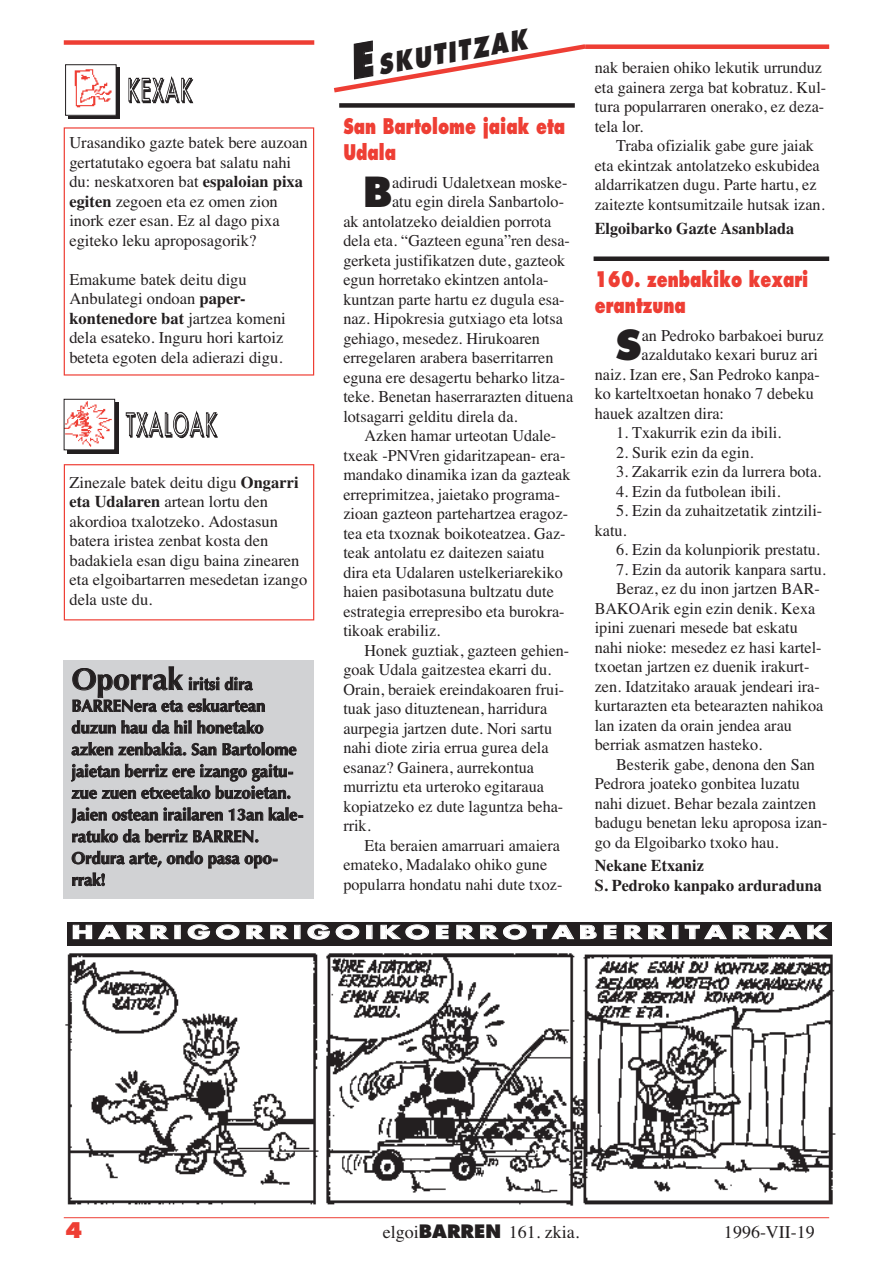
<style>
.page{position:relative;width:893px;height:1263px;background:#fff}
.page>*{position:absolute;margin:0;border:0;box-sizing:border-box;transform-origin:0 0}
.t1{font:800 40.35px "Futura";color:#231f20}
.t2{font:30px "Futura";letter-spacing:.125em;color:#231f20;scale:.6 1}
.t3{font:italic 800 27px "Futura";color:#231f20;scale:.8 1}
.t4{font:800 21px/25.5px "Futura";color:#ee3e34;scale:.75 1}
.t5{font:800 21px "Futura";color:#ee3e34}
.t6{font:700 18px "Futura";letter-spacing:.205em;color:#fff;scale:1.5 1}
.t7{font:18px "Times";color:#231f20}
.t8{font:16.5px/19.5px "Times";color:#231f20}
.t9{font:700 16.5px/21.8px "Optima";color:#231f20}
.t10{font:700 16.5px/19.5px "Times";color:#231f20}
.s1{font-weight:700}
.s2{font-size:30px}
.s3{font-size:45px}
.s4{font-family:"Futura";font-weight:800}
</style>
<div class="page">
<hr style="left:64px;top:1217px;width:765px;height:1px;background:#ee3e34">
<div style="left:585px;top:44px;width:244px;height:5px;background:#ee3e34"></div>
<svg style="left:333px;top:44px;width:257px;height:49px"></svg>
<div style="left:69px;top:68px;width:51px;height:51px;background:#231f20"></div>
<div style="left:66px;top:65px;width:50px;height:50px;background:#fff"></div>
<img style="left:74px;top:69px;width:38px;height:39px">
<div style="left:65px;top:64px;width:51px;height:52px;border:1px solid #231f20"></div>
<div style="left:67px;top:402px;width:51px;height:51px;background:#231f20"></div>
<img style="left:66px;top:401px;width:47px;height:47px">
<div style="left:64px;top:399px;width:51px;height:51px;border:1px solid #231f20"></div>
<div style="left:339px;top:103px;width:236px;height:5px;background:#231f20"></div>
<div style="left:594px;top:256px;width:235px;height:5px;background:#231f20"></div>
<div style="left:64px;top:40px;width:250px;height:5px;background:#ee3e34"></div>
<div style="left:64px;top:464px;width:250px;height:156px;border:1px solid #ee3e34"></div>
<div style="left:64px;top:127px;width:250px;height:249px;border:1px solid #ee3e34"></div>
<img style="left:65px;top:953px;width:771px;height:253px">
<div style="left:67px;top:922px;width:764px;height:24px;background:#231f20"></div>
<div style="left:64px;top:660px;width:250px;height:238px;background:#d1d2d4"></div>
<h2 class="t2" style="left:129px;top:76px;width:108px">KEXAK</h2>
<p class="t8" style="left:69px;top:133px;width:240px">Urasandiko gazte batek bere auzoan gertatutako egoera bat salatu nahi du: neskatxoren bat <span class="s1">espaloian pixa egiten</span> zegoen eta ez omen zion inork ezer esan. Ez al dago pixa egiteko leku aproposagorik?</p>
<p class="t8" style="left:69px;top:269px;width:218px">Emakume batek deitu digu<br>Anbulategi ondoan <span class="s1">paper&shy;kontenedore bat</span> jartzea komeni dela esateko. Inguru hori kartoiz beteta egoten dela adierazi digu.</p>
<h2 class="t2" style="left:127px;top:411px;width:151px">TXALOAK</h2>
<p class="t8" style="left:69px;top:472px;width:239px">Zinezale batek deitu digu <span class="s1">Ongarri eta Udalaren</span> artean lortu den akordioa txalotzeko. Adostasun batera iristea zenbat kosta den badakiela esan digu baina zinearen eta elgoibartarren mesedetan izango dela uste du.</p>
<p class="t9" style="left:72px;top:675px;width:233px"><span class="s2">Oporrak</span> iritsi dira<br>BARRENera eta eskuartean duzun hau da hil honetako azken zenbakia. San Bartolome jaietan berriz ere izango gaitu&shy;zue zuen etxeetako buzoietan.<br>Jaien ostean irailaren 13an kale&shy;ratuko da berriz BARREN.<br>Ordura arte, ondo pasa opo&shy;rrak!</p>
<h3 class="t3" style="left:349px;top:58px;width:225px;rotate:-10deg"><span class="s3">E</span> SKUTITZAK</h3>
<p class="t4" style="left:343px;top:115px;width:297px">San Bartolome jaiak eta<br>Udala</p>
<h1 class="t1" style="left:363px;top:174px;width:31px">B</h1>
<p class="t8" style="left:392px;top:172px;width:177px">adirudi Udaletxean moske-</p>
<p class="t8" style="left:392px;top:192px;width:173px">atu egin direla Sanbartolo-</p>
<p class="t8" style="left:343px;top:211px;width:209px">ak antolatzeko deialdien porrota</p>
<p class="t8" style="left:343px;top:231px;width:228px">dela eta. “Gazteen eguna”ren desa-</p>
<p class="t8" style="left:343px;top:250px;width:223px">gerketa justifikatzen dute, gazteok</p>
<p class="t8" style="left:343px;top:270px;width:207px">egun horretako ekintzen antola-</p>
<p class="t8" style="left:343px;top:289px;width:223px">kuntzan parte hartu ez dugula esa-</p>
<p class="t8" style="left:343px;top:309px;width:221px">naz. Hipokresia gutxiago eta lotsa</p>
<p class="t8" style="left:343px;top:328px;width:198px">gehiago, mesedez. Hirukoaren</p>
<p class="t8" style="left:343px;top:348px;width:212px">erregelaren arabera baserritarren</p>
<p class="t8" style="left:343px;top:367px;width:223px">eguna ere desagertu beharko litza-</p>
<p class="t8" style="left:343px;top:387px;width:231px">teke. Benetan haserrarazten dituena</p>
<p class="t8" style="left:343px;top:406px;width:176px">lotsagarri gelditu direla da.</p>
<p class="t8" style="left:365px;top:426px;width:193px">Azken hamar urteotan Udale-</p>
<p class="t8" style="left:343px;top:445px;width:224px">txeak -PNVren gidaritzapean- era-</p>
<p class="t8" style="left:343px;top:465px;width:229px">mandako dinamika izan da gazteak</p>
<p class="t8" style="left:343px;top:484px;width:218px">erreprimitzea, jaietako programa-</p>
<p class="t8" style="left:343px;top:504px;width:226px">zioan gazteon partehartzea eragoz-</p>
<p class="t8" style="left:343px;top:523px;width:224px">tea eta txoznak boikoteatzea. Gaz-</p>
<p class="t8" style="left:343px;top:543px;width:203px">teak antolatu ez daitezen saiatu</p>
<p class="t8" style="left:343px;top:562px;width:221px">dira eta Udalaren ustelkeriarekiko</p>
<p class="t8" style="left:343px;top:582px;width:212px">haien pasibotasuna bultzatu dute</p>
<p class="t8" style="left:343px;top:601px;width:223px">estrategia errepresibo eta burokra-</p>
<p class="t8" style="left:343px;top:621px;width:99px">tikoak erabiliz.</p>
<p class="t8" style="left:365px;top:640px;width:206px">Honek guztiak, gazteen gehien-</p>
<p class="t8" style="left:343px;top:660px;width:209px">goak Udala gaitzestea ekarri du.</p>
<p class="t8" style="left:343px;top:679px;width:222px">Orain, beraiek ereindakoaren frui-</p>
<p class="t8" style="left:343px;top:699px;width:205px">tuak jaso dituztenean, harridura</p>
<p class="t8" style="left:343px;top:718px;width:210px">aurpegia jartzen dute. Nori sartu</p>
<p class="t8" style="left:343px;top:738px;width:207px">nahi diote ziria errua gurea dela</p>
<p class="t8" style="left:343px;top:757px;width:192px">esanaz? Gainera, aurrekontua</p>
<p class="t8" style="left:343px;top:777px;width:202px">murriztu eta urteroko egitaraua</p>
<p class="t8" style="left:343px;top:796px;width:221px">kopiatzeko ez dute laguntza beha-</p>
<p class="t8" style="left:343px;top:816px;width:29px">rrik.</p>
<p class="t8" style="left:365px;top:835px;width:197px">Eta beraien amarruari amaiera</p>
<p class="t8" style="left:343px;top:855px;width:205px">emateko, Madalako ohiko gune</p>
<p class="t8" style="left:343px;top:874px;width:221px">popularra hondatu nahi dute txoz-</p>
<p class="t8" style="left:595px;top:58px;width:233px">nak beraien ohiko lekutik urrunduz eta gainera zerga bat kobratuz. Kul&shy;tura popularraren onerako, ez deza&shy;tela lor.</p>
<p class="t8" style="left:595px;top:136px;width:231px;text-indent:21px">Traba ofizialik gabe gure jaiak eta ekintzak antolatzeko eskubidea aldarrikatzen dugu. Parte hartu, ez zaitezte kontsumitzaile hutsak izan.</p>
<p class="t10" style="left:595px;top:218px;width:201px">Elgoibarko Gazte Asanblada</p>
<p class="t4" style="left:595px;top:268px;width:286px">160. zenbakiko kexari erantzuna</p>
<h1 class="t1" style="left:615px;top:327px;width:28px">S</h1>
<p class="t8" style="left:642px;top:325px;width:183px">an Pedroko barbakoei buruz</p>
<p class="t8" style="left:641px;top:345px;width:178px">azaldutako kexari buruz ari</p>
<p class="t8" style="left:595px;top:364px;width:226px">naiz. Izan ere, San Pedroko kanpa-</p>
<p class="t8" style="left:595px;top:384px;width:221px">ko karteltxoetan honako 7 debeku</p>
<p class="t8" style="left:595px;top:403px;width:131px">hauek azaltzen dira:</p>
<p class="t8" style="left:616px;top:423px;width:167px">1. Txakurrik ezin da ibili.</p>
<p class="t8" style="left:616px;top:442px;width:139px">2. Surik ezin da egin.</p>
<p class="t8" style="left:616px;top:462px;width:207px">3. Zakarrik ezin da lurrera bota.</p>
<p class="t8" style="left:616px;top:481px;width:166px">4. Ezin da futbolean ibili.</p>
<p class="t8" style="left:595px;top:501px;width:229px;text-indent:21px">5. Ezin da zuhaitzetatik zintzili&shy;katu.</p>
<p class="t8" style="left:616px;top:540px;width:205px">6. Ezin da kolunpiorik prestatu.</p>
<p class="t8" style="left:616px;top:559px;width:211px">7. Ezin da autorik kanpara sartu.</p>
<p class="t8" style="left:616px;top:579px;width:205px">Beraz, ez du inon jartzen BAR-</p>
<p class="t8" style="left:595px;top:598px;width:222px">BAKOArik egin ezin denik. Kexa</p>
<p class="t8" style="left:595px;top:618px;width:204px">ipini zuenari mesede bat eskatu</p>
<p class="t8" style="left:595px;top:637px;width:228px">nahi nioke: mesedez ez hasi kartel-</p>
<p class="t8" style="left:595px;top:657px;width:216px">txoetan jartzen ez duenik irakurt-</p>
<p class="t8" style="left:595px;top:676px;width:226px">zen. Idatzitako arauak jendeari ira-</p>
<p class="t8" style="left:595px;top:696px;width:230px">kurtarazten eta betearazten nahikoa</p>
<p class="t8" style="left:595px;top:715px;width:199px">lan izaten da orain jendea arau</p>
<p class="t8" style="left:595px;top:735px;width:169px">berriak asmatzen hasteko.</p>
<p class="t8" style="left:616px;top:754px;width:200px">Besterik gabe, denona den San</p>
<p class="t8" style="left:595px;top:774px;width:207px">Pedrora joateko gonbitea luzatu</p>
<p class="t8" style="left:595px;top:793px;width:223px">nahi dizuet. Behar bezala zaintzen</p>
<p class="t8" style="left:595px;top:813px;width:234px">badugu benetan leku aproposa izan-</p>
<p class="t8" style="left:595px;top:832px;width:185px">go da Elgoibarko txoko hau.</p>
<p class="t10" style="left:595px;top:856px;width:229px">Nekane Etxaniz<br>S. Pedroko kanpako arduraduna</p>
<p class="t6" style="left:72px;top:924px;width:505px">HARRIGORRIGOIKOERROTABERRITARRAK</p>
<p class="t5" style="left:65px;top:1221px;width:19px">4</p>
<p class="t7" style="left:383px;top:1221px;width:198px">elgoi<span class="s4">BARREN</span> 161. zkia.</p>
<p class="t7" style="left:724px;top:1221px;width:92px">1996-VII-19</p>
</div>
